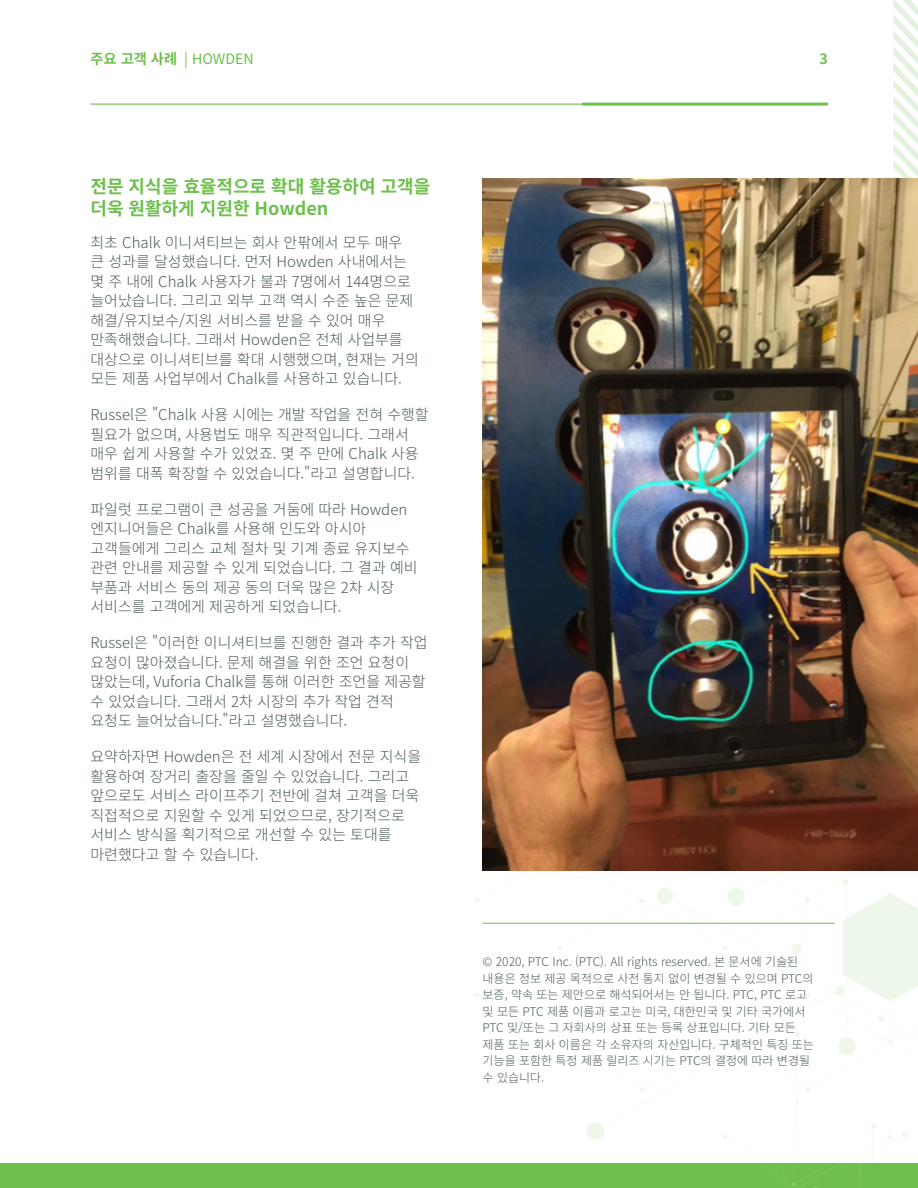
<style>
.page{position:relative;width:918px;height:1188px;background:#fff}
.page>*{position:absolute;margin:0;border:0;box-sizing:border-box;transform-origin:0 0}
.t1{font:700 18px/21.6px "Noto Sans CJ Kkr";color:#6ebf4d}
.Body{font:300 15px/19.5px "Noto Sans CJ Kkr";color:#4c595a}
.t2{font:14.25px "Noto Sans CJ Kkr";color:#6ebf4d}
.t3{font:700 14.25px "Noto Sans CJ Kkr";color:#6ebf4d}
.Body-2{font:300 12px/16.5px "Noto Sans CJ Kkr";color:#4c595a}
.s1{font-weight:700}
</style>
<div class="page">
<div style="left:0;top:1164px;width:918px;height:24px;background:#6ebf4d"></div>
<svg style="left:475px;top:102px;width:443px;height:1062px"></svg>
<svg style="left:784px;top:1164px;width:78px;height:24px"></svg>
<hr style="left:90px;top:104px;width:738px;height:1px;background:#6ebf4d">
<svg style="left:893px;top:0;width:25px;height:179px"></svg>
<hr style="left:483px;top:923px;width:352px;height:1px;background:#6ebf4d">
<img style="left:483px;top:179px;width:435px;height:691px">
<hr style="left:582px;top:103px;width:246px;height:3px;background:#6ebf4d">
<p class="t2" style="left:90px;top:51px;width:165px"><span class="s1">주요 고객 사례</span> | HOWDEN</p>
<p class="t3" style="left:820px;top:51px;width:10px">3</p>
<h2 class="t1" style="left:90px;top:176px;width:341px">전문 지식을 효율적으로 확대 활용하여 고객을 더욱 원활하게 지원한 Howden</h2>
<p class="Body" style="left:90px;top:233px;width:330px">최초 Chalk 이니셔티브는 회사 안팎에서 모두 매우 큰 성과를 달성했습니다. 먼저 Howden 사내에서는 몇 주 내에 Chalk 사용자가 불과 7명에서 144명으로 늘어났습니다. 그리고 외부 고객 역시 수준 높은 문제 해결/유지보수/지원 서비스를 받을 수 있어 매우 만족해했습니다. 그래서 Howden은 전체 사업부를 대상으로 이니셔티브를 확대 시행했으며, 현재는 거의 모든 제품 사업부에서 Chalk를 사용하고 있습니다.</p>
<p class="Body" style="left:90px;top:406px;width:340px">Russel은 "Chalk 사용 시에는 개발 작업을 전혀 수행할 필요가 없으며, 사용법도 매우 직관적입니다. 그래서 매우 쉽게 사용할 수가 있었죠. 몇 주 만에 Chalk 사용 범위를 대폭 확장할 수 있었습니다."라고 설명합니다.</p>
<p class="Body" style="left:90px;top:500px;width:329px">파일럿 프로그램이 큰 성공을 거둠에 따라 Howden 엔지니어들은 Chalk를 사용해 인도와 아시아 고객들에게 그리스 교체 절차 및 기계 종료 유지보수 관련 안내를 제공할 수 있게 되었습니다. 그 결과 예비 부품과 서비스 동의 제공 동의 더욱 많은 2차 시장 서비스를 고객에게 제공하게 되었습니다.</p>
<p class="Body" style="left:90px;top:634px;width:339px">Russel은 "이러한 이니셔티브를 진행한 결과 추가 작업 요청이 많아졌습니다. 문제 해결을 위한 조언 요청이 많았는데, Vuforia Chalk를 통해 이러한 조언을 제공할 수 있었습니다. 그래서 2차 시장의 추가 작업 견적 요청도 늘어났습니다."라고 설명했습니다.</p>
<p class="Body" style="left:90px;top:748px;width:332px">요약하자면 Howden은 전 세계 시장에서 전문 지식을 활용하여 장거리 출장을 줄일 수 있었습니다. 그리고 앞으로도 서비스 라이프주기 전반에 걸쳐 고객을 더욱 직접적으로 지원할 수 있게 되었으므로, 장기적으로 서비스 방식을 획기적으로 개선할 수 있는 토대를 마련했다고 할 수 있습니다.</p>
<p class="Body-2" style="left:483px;top:954px;width:333px">© 2020, PTC Inc. (PTC). All rights reserved. 본 문서에 기술된 내용은 정보 제공 목적으로 사전 통지 없이 변경될 수 있으며 PTC의 보증, 약속 또는 제안으로 해석되어서는 안 됩니다. PTC, PTC 로고 및 모든 PTC 제품 이름과 로고는 미국, 대한민국 및 기타 국가에서<br>PTC 및/또는 그 자회사의 상표 또는 등록 상표입니다. 기타 모든 제품 또는 회사 이름은 각 소유자의 자산입니다. 구체적인 특징 또는 기능을 포함한 특정 제품 릴리즈 시기는 PTC의 결정에 따라 변경될 수 있습니다.</p>
</div>
